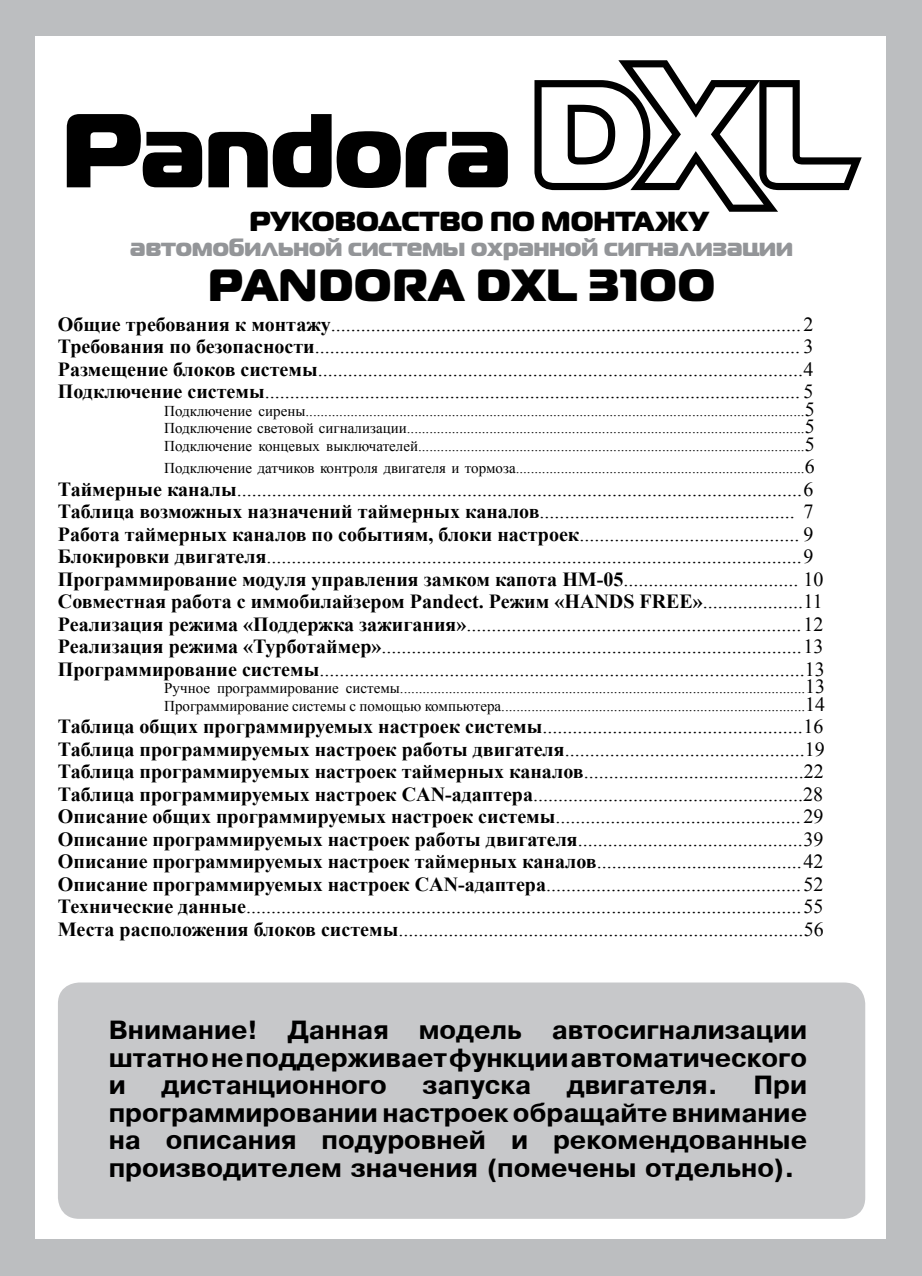
<style>
.page{position:relative;width:922px;height:1276px;background:#fff}
.page>*{position:absolute;margin:0;border:0;box-sizing:border-box;transform-origin:0 0}
.t1{font:45px "Magistral Black C";letter-spacing:.02em;color:#000}
.t2{font:27.5px "Magistral Black C";color:#000}
.t3{font:700 25px/27.5px "Pragmatica";color:#000;text-align:justify}
.t4{font:25px "Magistral Black C";color:#939598}
.t5{font:20px/22.5px "Times New Roman";color:#000;text-align:justify}
.t6{font:15px/17.5px "Times New Roman";color:#000;text-align:justify}
.s1{font-weight:700}
.s2{font-size:20px}
</style>
<div class="page">
<div style="left:0;top:0;width:921px;height:1276px;background:#bcbec0"></div>
<div style="left:36px;top:37px;width:849px;height:1202px;background:#fff"></div>
<svg style="left:67px;top:114px;width:135px;height:73px"></svg>
<svg style="left:208px;top:114px;width:299px;height:74px"></svg>
<svg style="left:534px;top:60px;width:327px;height:152px"></svg>
<div style="left:58px;top:982px;width:807px;height:236px;background:#c7c8ca;border-radius:21px"></div>
<h2 class="t2" style="left:249px;top:203px;width:461px">РУКОВОДСТВО ПО МОНТАЖУ</h2>
<p class="t4" style="left:130px;top:231px;width:664px">автомобильной системы охранной сигнализации</p>
<h1 class="t1" style="left:208px;top:255px;width:508px">PANDORA DXL 31OO</h1>
<p class="t5" style="left:58px;top:312px;width:756px"><span class="s1">Общие требования к монтажу</span>..............................................................................................2<br><span class="s1">Требования по безопасности</span>................................................................................................. 3<br><span class="s1">Размещение блоков системы</span>.................................................................................................4<br><span class="s1">Подключение системы</span>........................................................................................................... 5</p>
<p class="t6" style="left:164px;top:401px;width:651px">Подключение сирены.....................................................................................................................................<span class="s2">5<br></span>Подключение световой сигнализации..........................................................................................................<span class="s2">5<br></span>Подключение концевых выключателей.......................................................................................................<span class="s2">5</span></p>
<p class="t6" style="left:164px;top:459px;width:651px">Подключение датчиков контроля двигателя и тормоза.............................................................................<span class="s2">6</span></p>
<p class="t5" style="left:58px;top:477px;width:768px;text-align:left"><span class="s1">Таймерные каналы</span>.................................................................................................................6<br><span class="s1">Таблица возможных назначений таймерных каналов</span>................................................... 7<br><span class="s1">Работа таймерных каналов по событиям, блоки настроек</span>............................................ 9<br><span class="s1">Блокировки двигателя</span>...........................................................................................................9<br><span class="s1">Программирование модуля управления замком капота HM-05</span>................................... 10<br><span class="s1">Совместная работа с иммобилайзером Pandect. Режим «HANDS FREE»</span>....................11<br><span class="s1">Реализация режима «Поддержка зажигания»</span>...................................................................12<br><span class="s1">Реализация режима «Турботаймер»</span>....................................................................................13<br><span class="s1">Программирование системы</span>.................................................................................................13</p>
<p class="t6" style="left:164px;top:679px;width:662px">Ручное программирование системы............................................................................................................<span class="s2">13<br></span>Программирование системы с помощью компьютера.................................................................................<span class="s2">14</span></p>
<p class="t5" style="left:58px;top:715px;width:768px"><span class="s1">Таблица общих программируемых настроек системы</span>....................................................16<br><span class="s1">Таблица программируемых настроек работы двигателя</span>................................................19<br><span class="s1">Таблица программируемых настроек таймерных каналов</span>............................................22<br><span class="s1">Таблица программируемых настроек CAN-адаптера</span>......................................................28<br><span class="s1">Описание общих программируемых настроек системы</span>................................................. 29<br><span class="s1">Описание программируемых настроек работы двигателя</span>.............................................39<br><span class="s1">Описание программируемых настроек таймерных каналов</span>.........................................42<br><span class="s1">Описание программируемых настроек CAN-адаптера</span>...................................................52<br><span class="s1">Технические данные</span>...............................................................................................................55<br><span class="s1">Места расположения блоков системы</span>.................................................................................56</p>
<p class="t3" style="left:109px;top:1016px;width:699px">Внимание! Данная модель автосигнализации штатно не поддерживает функции автоматического и</p>
<p class="t3" style="left:109px;top:1071px;width:699px;text-indent:644px">При программировании настроек обращайте внимание на описания подуровней и рекомендованные производителем значения (помечены отдельно).</p>
<p class="t3" style="left:161px;top:1071px;width:227px">дистанционного</p>
<p class="t3" style="left:422px;top:1071px;width:110px">запуска</p>
<p class="t3" style="left:566px;top:1071px;width:152px">двигателя.</p>
</div>
